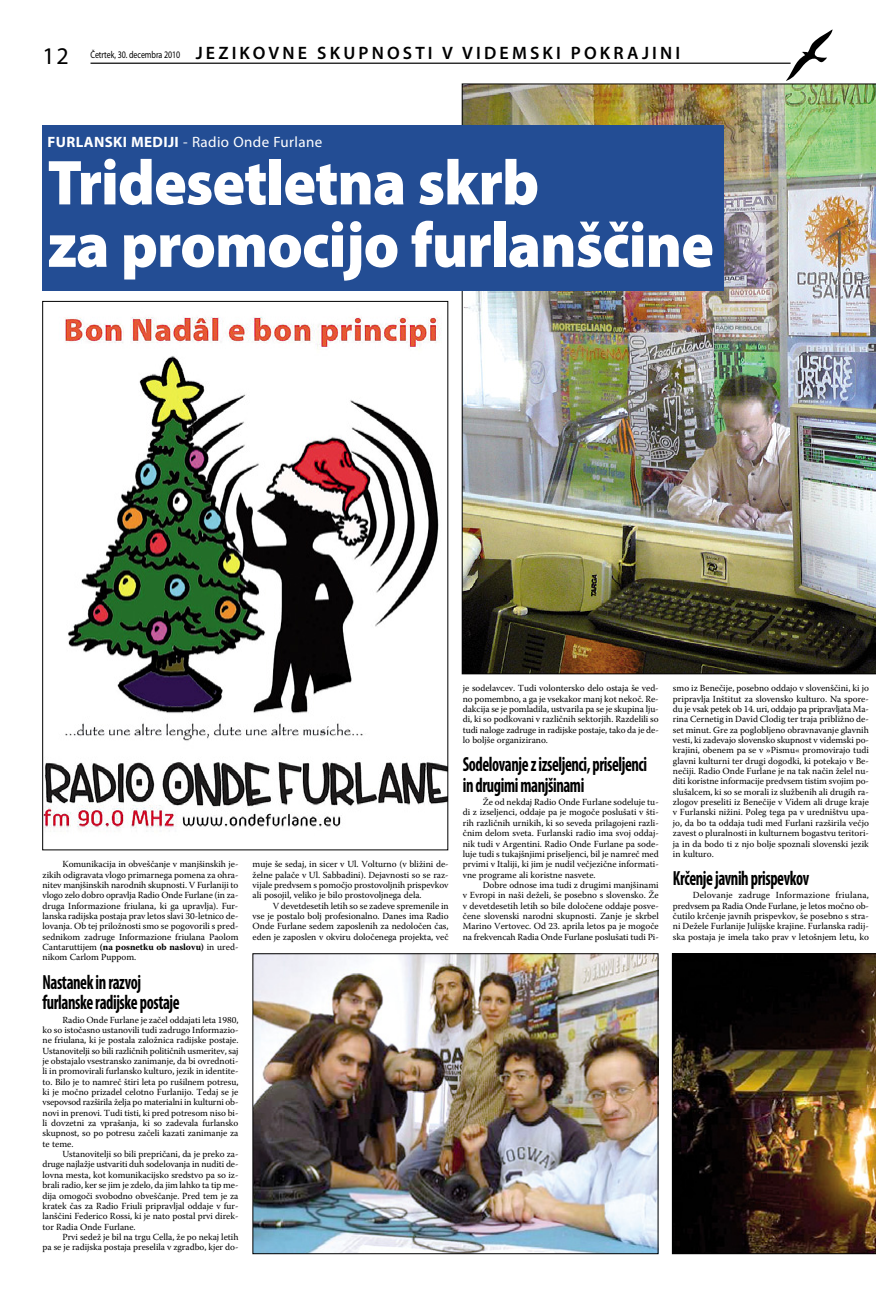
<style>
.page{position:relative;width:876px;height:1296px;background:#fff}
.page>*{position:absolute;margin:0;border:0;box-sizing:border-box;transform-origin:0 0}
.t1{font:900 64px/62.4px "Myriad Pro";letter-spacing:-.015em;color:#fff;scale:.95 1}
.t2{font:24px "Myriad Pro";color:#000}
.t3{font:700 condensed 20.5px/20.7px "Myriad Pro";letter-spacing:-.025em;color:#000;scale:.8 1}
.t4{font:600 18px "Myriad Pro";letter-spacing:.175em;color:#000}
.t5{font:15px "Myriad Pro";letter-spacing:.025em;color:#fff}
.t6{font:10px "Myriad Pro";letter-spacing:-.01em;color:#000;scale:.8 1}
.t7{font:9.3px/10.3px "Warnock Pro";letter-spacing:-.005em;color:#000;text-align:justify}
.s1{font-weight:700}
</style>
<div class="page">
<img style="left:462px;top:84px;width:414px;height:590px">
<img style="left:672px;top:953px;width:204px;height:300px">
<img style="left:45px;top:317px;width:401px;height:515px">
<div style="left:43px;top:125px;width:681px;height:166px;background:#234d94"></div>
<img style="left:255px;top:955px;width:401px;height:296px">
<div style="left:253px;top:953px;width:405px;height:300px;border:1px solid #000"></div>
<hr style="left:91px;top:63px;width:700px;height:1px;background:#000">
<svg style="left:786px;top:29px;width:47px;height:52px"></svg>
<p class="t2" style="left:43px;top:41px;width:28px">12</p>
<p class="t6" style="left:91px;top:49px;width:114px">Četrtek, 30. decembra 2010</p>
<p class="t4" style="left:196px;top:47px;width:486px">JEZIKOVNE SKUPNOSTI V VIDEMSKI POKRAJINI</p>
<p class="t5" style="left:48px;top:133px;width:276px"><span class="s1">FURLANSKI MEDIJI</span> - Radio Onde Furlane</p>
<p class="t1" style="left:48px;top:151px;width:703px">Tridesetletna skrb<br>za promocijo furlanščine</p>
<p class="t7" style="left:43px;top:859px;width:197px;text-indent:20px">Komunikacija in obveščanje v manjšinskih je&shy;zikih odigravata vlogo primarnega pomena za ohra&shy;nitev manjšinskih narodnih skupnosti. V Furlaniji to vlogo zelo dobro opravlja Radio Onde Furlane (in za&shy;druga Informazione friulana, ki ga upravlja). Fur&shy;lanska radijska postaja prav letos slavi 30-letnico de&shy;lovanja. Ob tej priložnosti smo se pogovorili s pred&shy;sednikom zadruge Informazione friulana Paolom Cantaruttijem <span class="s1">(na posnetku ob naslovu)</span> in ured&shy;nikom Carlom Puppom.</p>
<p class="t3" style="left:43px;top:973px;width:173px">Nastanek in razvoj furlanske radijske postaje</p>
<p class="t7" style="left:63px;top:1015px;width:177px">Radio Onde Furlane je začel oddajati leta 1980,</p>
<p class="t7" style="left:43px;top:1025px;width:197px">ko so istočasno ustanovili tudi zadrugo Informazio-</p>
<p class="t7" style="left:43px;top:1035px;width:197px">ne friulana, ki je postala založnica radijske postaje.</p>
<p class="t7" style="left:43px;top:1046px;width:197px">Ustanovitelji so bili različnih političnih usmeritev, saj</p>
<p class="t7" style="left:43px;top:1056px;width:197px">je obstajalo vsestransko zanimanje, da bi ovrednoti-</p>
<p class="t7" style="left:43px;top:1066px;width:197px">li in promovirali furlansko kulturo, jezik in identite-</p>
<p class="t7" style="left:43px;top:1077px;width:197px">to. Bilo je to namreč štiri leta po rušilnem potresu,</p>
<p class="t7" style="left:43px;top:1087px;width:197px">ki je močno prizadel celotno Furlanijo. Tedaj se je</p>
<p class="t7" style="left:43px;top:1098px;width:197px">vsepovsod razširila želja po materialni in kulturni ob-</p>
<p class="t7" style="left:43px;top:1108px;width:197px">novi in prenovi. Tudi tisti, ki pred potresom niso bi-</p>
<p class="t7" style="left:43px;top:1118px;width:197px">li dovzetni za vprašanja, ki so zadevala furlansko</p>
<p class="t7" style="left:43px;top:1129px;width:197px">skupnost, so po potresu začeli kazati zanimanje za</p>
<p class="t7" style="left:43px;top:1139px;width:32px">te teme.</p>
<p class="t7" style="left:63px;top:1149px;width:177px">Ustanovitelji so bili prepričani, da je preko za-</p>
<p class="t7" style="left:43px;top:1160px;width:197px">druge najlažje ustvariti duh sodelovanja in nuditi de-</p>
<p class="t7" style="left:43px;top:1170px;width:197px">lovna mesta, kot komunikacijsko sredstvo pa so iz-</p>
<p class="t7" style="left:43px;top:1180px;width:197px">brali radio, ker se jim je zdelo, da jim lahko ta tip me-</p>
<p class="t7" style="left:43px;top:1191px;width:197px">dija omogoči svobodno obveščanje. Pred tem je za</p>
<p class="t7" style="left:43px;top:1201px;width:197px">kratek čas za Radio Friuli pripravljal oddaje v fur-</p>
<p class="t7" style="left:43px;top:1211px;width:197px">lanščini Federico Rossi, ki je nato postal prvi direk-</p>
<p class="t7" style="left:43px;top:1222px;width:95px">tor Radia Onde Furlane.</p>
<p class="t7" style="left:63px;top:1232px;width:177px">Prvi sedež je bil na trgu Cella, že po nekaj letih</p>
<p class="t7" style="left:43px;top:1242px;width:197px">pa se je radijska postaja preselila v zgradbo, kjer do-</p>
<p class="t7" style="left:253px;top:859px;width:197px">muje še sedaj, in sicer v Ul. Volturno (v bližini de-</p>
<p class="t7" style="left:253px;top:870px;width:197px">želne palače v Ul. Sabbadini). Dejavnosti so se raz-</p>
<p class="t7" style="left:253px;top:880px;width:197px">vijale predvsem s pomočjo prostovoljnih prispevkov</p>
<p class="t7" style="left:253px;top:891px;width:171px">ali posojil, veliko je bilo prostovoljnega dela.</p>
<p class="t7" style="left:273px;top:901px;width:177px">V devetdesetih letih so se zadeve spremenile in</p>
<p class="t7" style="left:253px;top:911px;width:197px">vse je postalo bolj profesionalno. Danes ima Radio</p>
<p class="t7" style="left:253px;top:922px;width:197px">Onde Furlane sedem zaposlenih za nedoločen čas,</p>
<p class="t7" style="left:253px;top:932px;width:197px">eden je zaposlen v okviru določenega projekta, več</p>
<p class="t7" style="left:463px;top:684px;width:197px">je sodelavcev. Tudi volontersko delo ostaja še ved&shy;no pomembno, a ga je vsekakor manj kot nekoč. Re&shy;dakcija se je pomladila, ustvarila pa se je skupina lju&shy;di, ki so podkovani v različnih sektorjih. Razdelili so tudi naloge zadruge in radijske postaje, tako da je de&shy;lo boljše organizirano.</p>
<p class="t3" style="left:463px;top:756px;width:232px">Sodelovanje z izseljenci, priseljenci in drugimi manjšinami</p>
<p class="t7" style="left:483px;top:797px;width:177px">Že od nekdaj Radio Onde Furlane sodeluje tu-</p>
<p class="t7" style="left:463px;top:808px;width:197px">di z izseljenci, oddaje pa je mogoče poslušati v šti-</p>
<p class="t7" style="left:463px;top:818px;width:197px">rih različnih urnikih, ki so seveda prilagojeni razli-</p>
<p class="t7" style="left:463px;top:828px;width:197px">čnim delom sveta. Furlanski radio ima svoj oddaj-</p>
<p class="t7" style="left:463px;top:839px;width:197px">nik tudi v Argentini. Radio Onde Furlane pa sode-</p>
<p class="t7" style="left:463px;top:849px;width:197px">luje tudi s tukajšnjimi priseljenci, bil je namreč med</p>
<p class="t7" style="left:463px;top:860px;width:197px">prvimi v Italiji, ki jim je nudil večjezične informati-</p>
<p class="t7" style="left:463px;top:870px;width:134px">vne programe ali koristne nasvete.</p>
<p class="t7" style="left:483px;top:880px;width:177px">Dobre odnose ima tudi z drugimi manjšinami</p>
<p class="t7" style="left:463px;top:891px;width:197px">v Evropi in naši deželi, še posebno s slovensko. Že</p>
<p class="t7" style="left:463px;top:901px;width:197px">v devetdesetih letih so bile določene oddaje posve-</p>
<p class="t7" style="left:463px;top:911px;width:197px">čene slovenski narodni skupnosti. Zanje je skrbel</p>
<p class="t7" style="left:463px;top:922px;width:197px">Marino Vertovec. Od 23. aprila letos pa je mogoče</p>
<p class="t7" style="left:463px;top:932px;width:197px">na frekvencah Radia Onde Furlane poslušati tudi Pi-</p>
<p class="t7" style="left:673px;top:684px;width:197px">smo iz Benečije, posebno oddajo v slovenščini, ki jo pripravlja Inštitut za slovensko kulturo. Na spore&shy;du je vsak petek ob 14. uri, oddajo pa pripravljata Ma&shy;rina Cernetig in David Clodig ter traja približno de&shy;set minut. Gre za poglobljeno obravnavanje glavnih vesti, ki zadevajo slovensko skupnost v videmski po&shy;krajini, obenem pa se v »Pismu« promovirajo tudi glavni kulturni ter drugi dogodki, ki potekajo v Be&shy;nečiji. Radio Onde Furlane je na tak način želel nu&shy;diti koristne informacije predvsem tistim svojim po&shy;slušalcem, ki so se morali iz službenih ali drugih ra&shy;zlogov preseliti iz Benečije v Videm ali druge kraje v Furlanski nižini. Poleg tega pa v uredništvu upa&shy;jo, da bo ta oddaja tudi med Furlani razširila večjo zavest o pluralnosti in kulturnem bogastvu teritori&shy;ja in da bodo ti z njo bolje spoznali slovenski jezik in kulturo.</p>
<p class="t3" style="left:673px;top:869px;width:172px">Krčenje javnih prispevkov</p>
<p class="t7" style="left:673px;top:891px;width:197px;text-indent:20px">Delovanje zadruge Informazione friulana, predvsem pa Radia Onde Furlane, je letos močno ob&shy;čutilo krčenje javnih prispevkov, še posebno s stra&shy;ni Dežele Furlanije Julijske krajine. Furlanska radij&shy;ska postaja je imela tako prav v letošnjem letu, ko</p>
</div>
